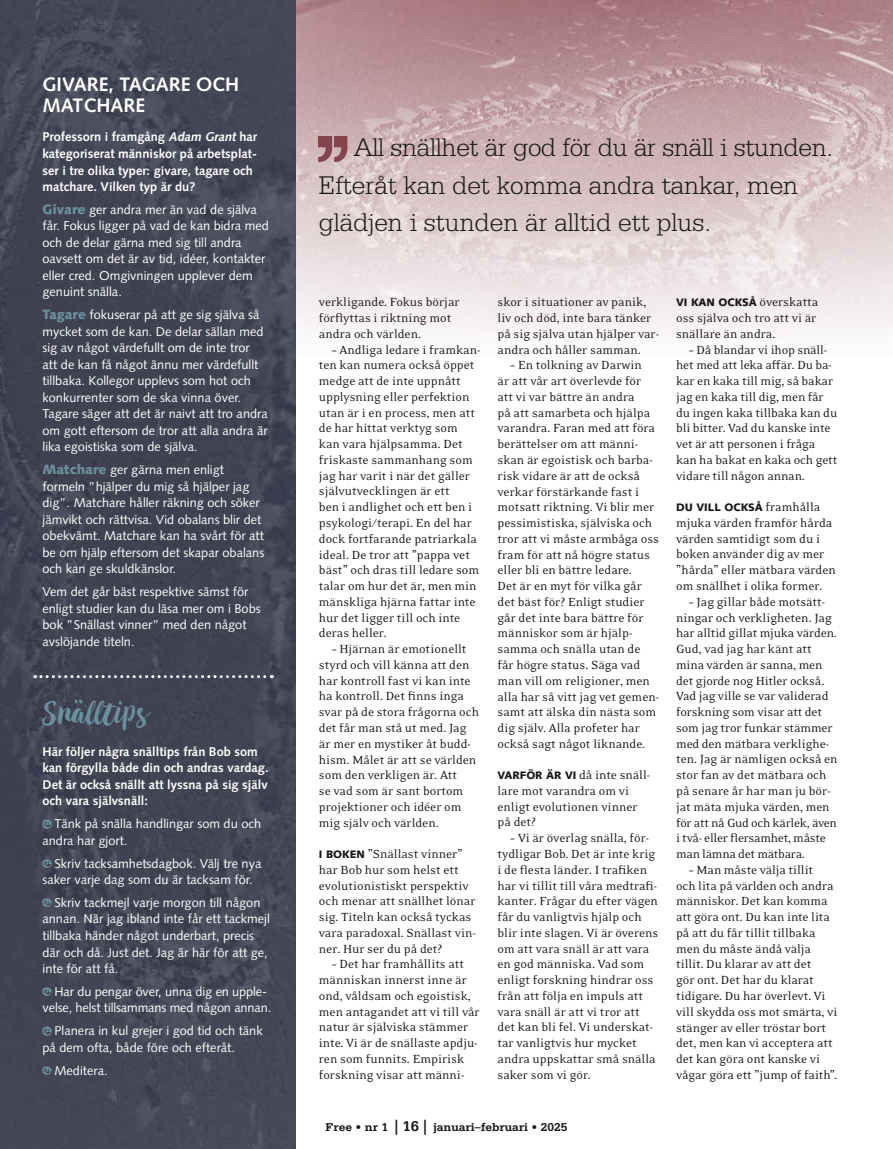
<style>
.page{position:relative;width:893px;height:1149px;background:#fff}
.page>*{position:absolute;margin:0;border:0;box-sizing:border-box;transform-origin:0 0}
.t1{font:31.5px "Sun Kissed";color:#6b909d}
.t2{font:300 27px/37.5px "Serifa Std";color:#181716}
.t3{font:700 19.5px/21px "Syntax LT Std";color:#fff}
.t4{font:13.5px/15.8px "Eidetic Neo OT";letter-spacing:-.005em;color:#181716}
.t5{font:12.75px/16.5px "Syntax LT Std";color:#fff}
.t6{font:700 12.75px/16.5px "Syntax LT Std";color:#fff}
.t7{font:700 12px "Serifa Std";color:#181716}
.t8{font:900 10.8px "Syntax LT Std";color:#181716}
.s1{font-style:italic}
.s2{font-weight:900;font-size:13.5px;color:#6b909d}
.s3{font-family:"Syntax LT Std";font-weight:900;font-size:10.8px}
.s4{font-size:15px}
.s5{font-family:"Eidetic Neo OT";font-weight:400;font-size:13.5px}
</style>
<div class="page">
<img style="left:296px;top:0;width:597px;height:336px">
<img style="left:0;top:0;width:296px;height:1148px">
<svg style="left:43px;top:819px;width:8px;height:8px"></svg>
<svg style="left:43px;top:858px;width:8px;height:9px"></svg>
<svg style="left:43px;top:898px;width:8px;height:8px"></svg>
<svg style="left:43px;top:987px;width:8px;height:8px"></svg>
<svg style="left:43px;top:1026px;width:8px;height:8px"></svg>
<svg style="left:43px;top:1065px;width:8px;height:9px"></svg>
<img style="left:319px;top:136px;width:14px;height:26px">
<img style="left:335px;top:136px;width:14px;height:26px">
<svg style="left:35px;top:675px;width:237px;height:3px"></svg>
<h3 class="t3" style="left:43px;top:74px;width:198px">GIVARE, TAGARE OCH<br>MATCHARE</h3>
<p class="t6" style="left:43px;top:129px;width:216px">Professorn i framgång <span class="s1">Adam Grant</span> har kategoriserat människor på arbetsplat&shy;ser i tre olika typer: givare, tagare och matchare. Vilken typ är du?</p>
<p class="t5" style="left:43px;top:201px;width:228px"><span class="s2">Givare</span> ger andra mer än vad de själva får. Fokus ligger på vad de kan bidra med och de delar gärna med sig till andra oavsett om det är av tid, idéer, kontakter eller cred. Omgivningen upplever dem genuint snälla.</p>
<p class="t5" style="left:43px;top:307px;width:227px"><span class="s2">Tagare</span> fokuserar på att ge sig själva så mycket som de kan. De delar sällan med sig av något värdefullt om de inte tror att de kan få något ännu mer värdefullt tillbaka. Kollegor upplevs som hot och konkurrenter som de ska vinna över.<br>Tagare säger att det är naivt att tro andra om gott eftersom de tror att alla andra är lika egoistiska som de själva.</p>
<p class="t5" style="left:43px;top:461px;width:223px"><span class="s2">Matchare</span> ger gärna men enligt formeln ”hjälper du mig så hjälper jag dig”. Matchare håller räkning och söker jämvikt och rättvisa. Vid obalans blir det obekvämt. Matchare kan ha svårt för att be om hjälp eftersom det skapar obalans och kan ge skuldkänslor.</p>
<p class="t5" style="left:43px;top:583px;width:220px">Vem det går bäst respektive sämst för enligt studier kan du läsa mer om i Bobs bok ”Snällast vinner” med den något avslöjande titeln.</p>
<h1 class="t1" style="left:43px;top:692px;width:107px">Snälltips</h1>
<p class="t6" style="left:43px;top:743px;width:228px">Här följer några snälltips från Bob som kan förgylla både din och andras vardag.<br>Det är också snällt att lyssna på sig själv och vara självsnäll:</p>
<p class="t5" style="left:43px;top:815px;width:220px;text-indent:12px">Tänk på snälla handlingar som du och andra har gjort.</p>
<p class="t5" style="left:43px;top:854px;width:220px;text-indent:12px">Skriv tacksamhetsdagbok. Välj tre nya saker varje dag som du är tacksam för.</p>
<p class="t5" style="left:43px;top:894px;width:229px;text-indent:12px">Skriv tackmejl varje morgon till någon annan. När jag ibland inte får ett tackmejl tillbaka händer något underbart, precis där och då. Just det. Jag är här för att ge, inte för att få.</p>
<p class="t5" style="left:43px;top:982px;width:230px;text-indent:12px">Har du pengar över, unna dig en upple&shy;velse, helst tillsammans med någon annan.</p>
<p class="t5" style="left:43px;top:1022px;width:222px;text-indent:12px">Planera in kul grejer i god tid och tänk på dem ofta, både före och efteråt.</p>
<p class="t5" style="left:55px;top:1061px;width:55px">Meditera.</p>
<h2 class="t2" style="left:319px;top:129px;width:516px;text-indent:34px">All snällhet är god för du är snäll i stunden.<br>Efteråt kan det komma andra tankar, men glädjen i stunden är alltid ett plus.</h2>
<p class="t4" style="left:319px;top:294px;width:142px">verkligande. Fokus börjar förflyttas i riktning mot andra och världen.</p>
<p class="t4" style="left:319px;top:342px;width:163px;text-indent:13px">– Andliga ledare i framkan&shy;ten kan numera också öppet medge att de inte uppnått upplysning eller perfektion utan är i en process, men att de har hittat verktyg som kan vara hjälpsamma. Det friskaste sammanhang som jag har varit i när det gäller självutvecklingen är ett<br>ben i andlighet och ett ben i psykologi/terapi. En del har dock fortfarande patriarkala ideal. De tror att ”pappa vet bäst” och dras till ledare som talar om hur det är, men min mänskliga hjärna fattar inte hur det ligger till och inte deras heller.</p>
<p class="t4" style="left:319px;top:641px;width:162px;text-indent:13px">– Hjärnan är emotionellt styrd och vill känna att den har kontroll fast vi kan inte ha kontroll. Det finns inga svar på de stora frågorna och det får man stå ut med. Jag är mer en mystiker åt budd&shy;hism. Målet är att se världen som den verkligen är. Att<br>se vad som är sant bortom projektioner och idéer om mig själv och världen.</p>
<p class="t4" style="left:319px;top:846px;width:158px"><span class="s3">I BOKEN</span> ”Snällast vinner” har Bob hur som helst ett evolutionistiskt perspektiv och menar att snällhet lönar sig. Titeln kan också tyckas vara paradoxal. Snällast vin&shy;ner. Hur ser du på det?</p>
<p class="t4" style="left:319px;top:956px;width:162px;text-indent:13px">– Det har framhållits att människan innerst inne är ond, våldsam och egoistisk, men antagandet att vi till vår natur är själviska stämmer inte. Vi är de snällaste apdju&shy;ren som funnits. Empirisk forskning visar att männi-</p>
<p class="t4" style="left:497px;top:294px;width:163px">skor i situationer av panik, liv och död, inte bara tänker på sig själva utan hjälper var&shy;andra och håller samman.</p>
<p class="t4" style="left:497px;top:357px;width:163px;text-indent:13px">– En tolkning av Darwin<br>är att vår art överlevde för att vi var bättre än andra<br>på att samarbeta och hjälpa varandra. Faran med att föra berättelser om att männi&shy;skan är egoistisk och barba&shy;risk vidare är att de också verkar förstärkande fast i motsatt riktning. Vi blir mer pessimistiska, själviska och tror att vi måste armbåga oss fram för att nå högre status eller bli en bättre ledare.<br>Det är en myt för vilka går det bäst för? Enligt studier går det inte bara bättre för människor som är hjälp&shy;samma och snälla utan de får högre status. Säga vad man vill om religioner, men alla har så vitt jag vet gemen&shy;samt att älska din nästa som dig själv. Alla profeter har också sagt något liknande.</p>
<p class="t4" style="left:497px;top:767px;width:154px"><span class="s3">VARFÖR ÄR VI</span> då inte snäl - lare mot varandra om vi enligt evolutionen vinner på det?</p>
<p class="t4" style="left:497px;top:830px;width:162px;text-indent:13px">– Vi är överlag snälla, för&shy;tydligar Bob. Det är inte krig i de flesta länder. I trafiken har vi tillit till våra medtrafi&shy;kanter. Frågar du efter vägen får du vanligtvis hjälp och blir inte slagen. Vi är överens om att vara snäll är att vara en god människa. Vad som enligt forskning hindrar oss från att följa en impuls att vara snäll är att vi tror att det kan bli fel. Vi underskat&shy;tar vanligtvis hur mycket andra uppskattar små snälla saker som vi gör.</p>
<p class="t7" style="left:326px;top:1119px;width:243px">Free • nr 1 <span class="s4">| 16 |</span> januari–februari • 2025</p>
<p class="t8" style="left:676px;top:296px;width:144px">VI KAN OCKSÅ <span class="s5">överskatta</span></p>
<p class="t4" style="left:676px;top:310px;width:142px">oss själva och tro att vi är snällare än andra.</p>
<p class="t4" style="left:676px;top:342px;width:163px;text-indent:13px">– Då blandar vi ihop snäll&shy;het med att leka affär. Du ba&shy;kar en kaka till mig, så bakar jag en kaka till dig, men får du ingen kaka tillbaka kan du bli bitter. Vad du kanske inte vet är att personen i fråga kan ha bakat en kaka och gett vidare till någon annan.</p>
<p class="t8" style="left:676px;top:501px;width:146px">DU VILL OCKSÅ <span class="s5">framhålla</span></p>
<p class="t4" style="left:676px;top:515px;width:161px">mjuka värden framför hårda värden samtidigt som du i boken använder dig av mer ”hårda” eller mätbara värden om snällhet i olika former.</p>
<p class="t4" style="left:676px;top:594px;width:163px;text-indent:13px">– Jag gillar både motsätt&shy;ningar och verkligheten. Jag har alltid gillat mjuka värden.<br>Gud, vad jag har känt att mina värden är sanna, men det gjorde nog Hitler också.<br>Vad jag ville se var validerad forskning som visar att det som jag tror funkar stämmer med den mätbara verklighe&shy;ten. Jag är nämligen också en stor fan av det mätbara och på senare år har man ju bör&shy;jat mäta mjuka värden, men för att nå Gud och kärlek, även i två- eller flersamhet, måste man lämna det mätbara.</p>
<p class="t4" style="left:676px;top:862px;width:163px;text-indent:13px">– Man måste välja tillit<br>och lita på världen och andra människor. Det kan komma att göra ont. Du kan inte lita på att du får tillit tillbaka men du måste ändå välja tillit. Du klarar av att det<br>gör ont. Det har du klarat tidigare. Du har överlevt. Vi vill skydda oss mot smärta, vi stänger av eller tröstar bort det, men kan vi acceptera att det kan göra ont kanske vi vågar göra ett ”jump of faith”.</p>
</div>
